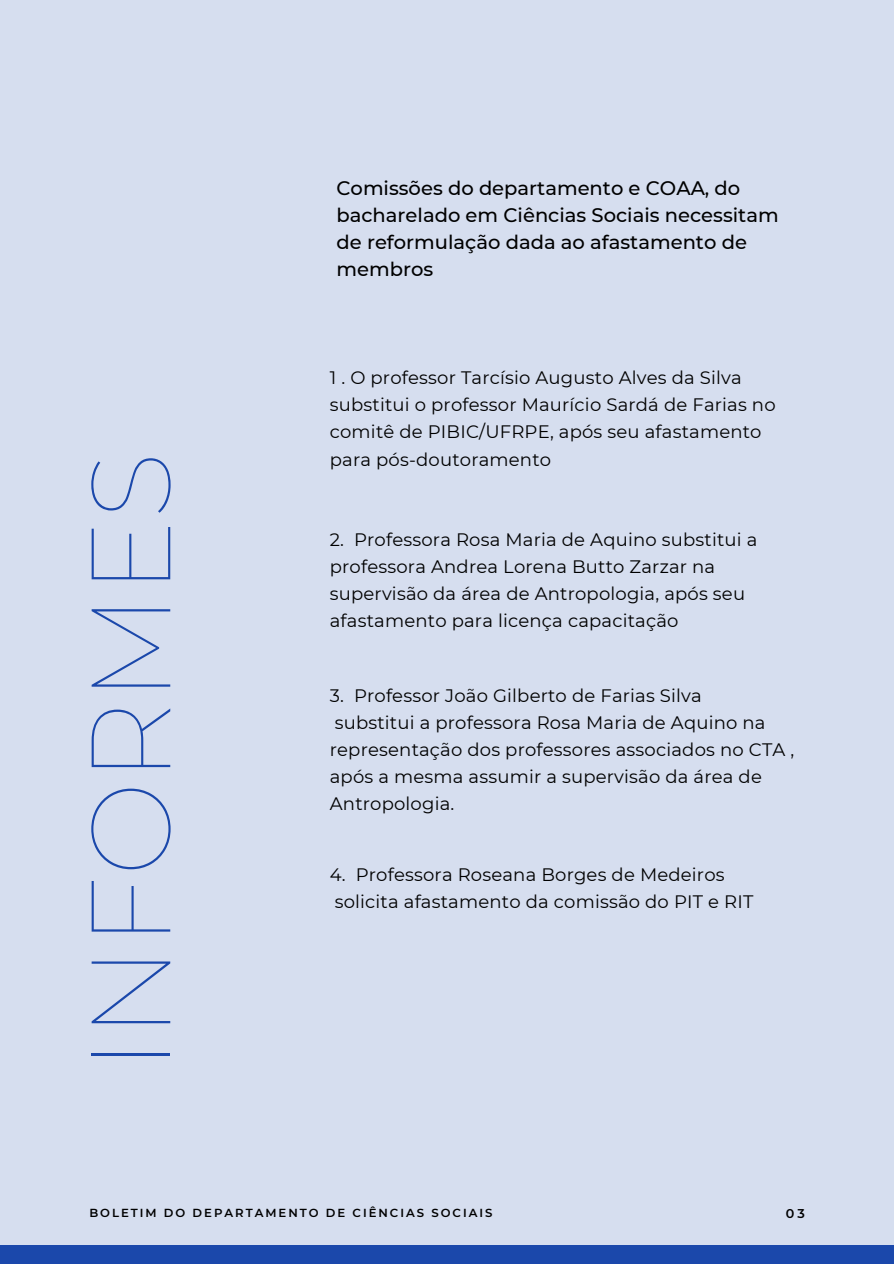
<style>
.page{position:relative;width:894px;height:1264px;background:#fff}
.page>*{position:absolute;margin:0;border:0;box-sizing:border-box;transform-origin:0 0}
.t1{font:100 112.2px "Montserrat";color:#1b48ab}
.t2{font:500 19.5px/27px "Montserrat";color:#000}
.t3{font:18px/27px "Montserrat";letter-spacing:.01em;color:#000}
.t4{font:600 12.75px "Montserrat";color:#000}
.t5{font:600 11.7px "Montserrat";letter-spacing:.17em;color:#000}
</style>
<div class="page">
<div style="left:0;top:0;width:893px;height:1263px;background:#d6deef"></div>
<div style="left:0;top:1244px;width:893px;height:19px;background:#1b48ab"></div>
<p class="t1" style="left:62px;top:1070px;width:620px;rotate:-90deg">INFORMES</p>
<p class="t2" style="left:336px;top:174px;width:443px">Comissões do departamento e COAA, do bacharelado em Ciências Sociais necessitam de reformulação dada ao afastamento de membros</p>
<p class="t3" style="left:330px;top:364px;width:447px">1 . O professor Tarcísio Augusto Alves da Silva substitui o professor Maurício Sardá de Farias no comitê de PIBIC/UFRPE, após seu afastamento para pós-doutoramento</p>
<p class="t3" style="left:330px;top:526px;width:429px">2. Professora Rosa Maria de Aquino substitui a professora Andrea Lorena Butto Zarzar na supervisão da área de Antropologia, após seu afastamento para licença capacitação</p>
<p class="t3" style="left:330px;top:682px;width:373px">3. Professor João Gilberto de Farias Silva</p>
<p class="t3" style="left:330px;top:709px;width:466px">substitui a professora Rosa Maria de Aquino na representação dos professores associados no CTA , após a mesma assumir a supervisão da área de Antropologia.</p>
<p class="t3" style="left:330px;top:861px;width:396px">4. Professora Roseana Borges de Medeiros</p>
<p class="t3" style="left:334px;top:888px;width:420px">solicita afastamento da comissão do PIT e RIT</p>
<p class="t5" style="left:89px;top:1205px;width:404px">BOLETIM DO DEPARTAMENTO DE CIÊNCIAS SOCIAIS</p>
<p class="t4" style="left:785px;top:1205px;width:21px">03</p>
</div>
